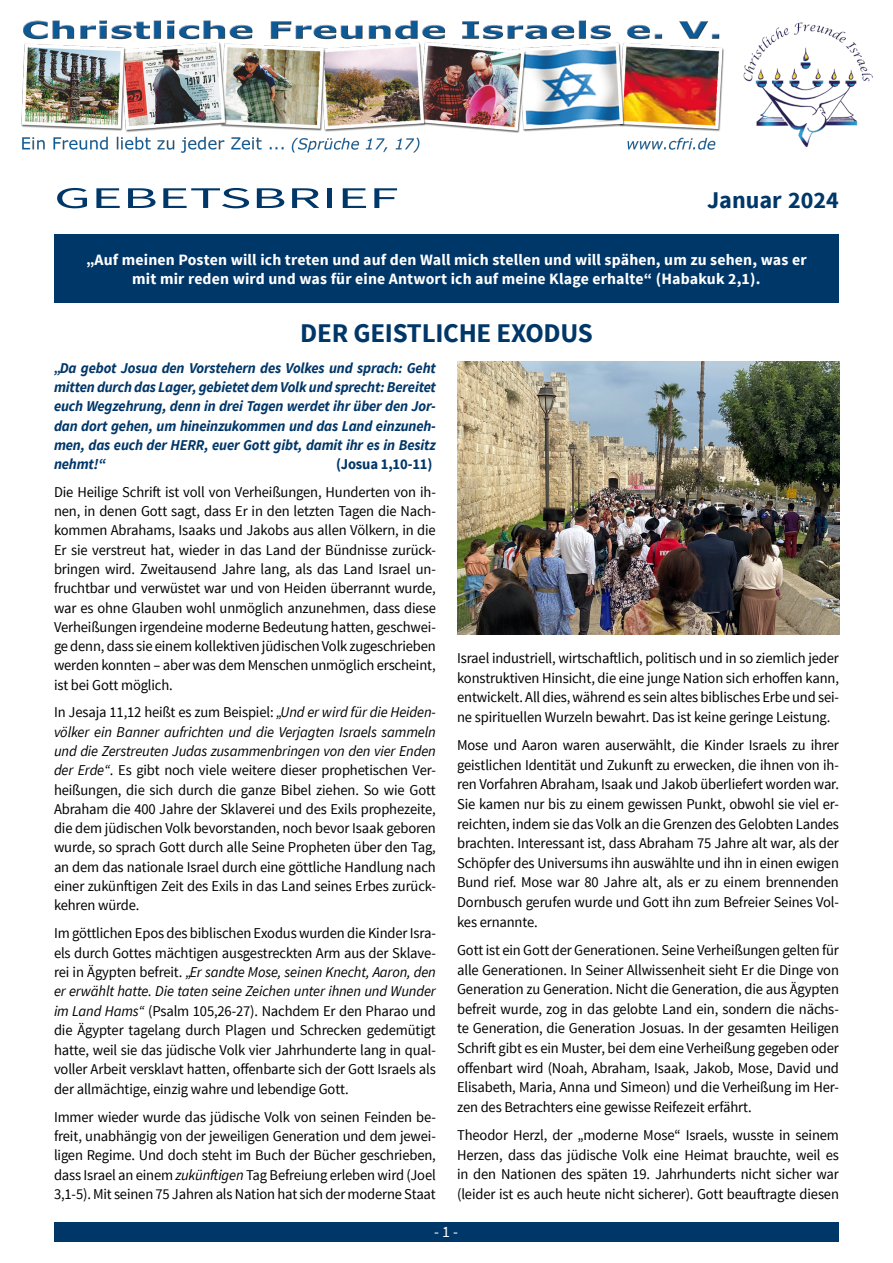
<style>
.page{position:relative;width:893px;height:1263px;background:#fff}
.page>*{position:absolute;margin:0;border:0;box-sizing:border-box;transform-origin:0 0}
.t1{font:30px "Source Sans Pro";color:#003769;scale:2 1}
.t2{font:700 27px "Source Sans Pro";letter-spacing:-.01em;color:#003769}
.t3{font:700 24px "Source Sans Pro";color:#003769}
.t4{font:700 15.75px/18.9px "Source Sans Pro";letter-spacing:.01em;color:#fff;text-align:center}
.t5{font:15.75px "Source Sans Pro";color:#fff}
.t6{font:15px/19.6px "Source Sans Pro";letter-spacing:-.01em;color:#000;text-align:justify}
.t7{font:italic 700 15px/19.2px "Source Sans Pro";letter-spacing:-.01em;color:#003769;text-align:justify}
.t8{font:700 15px "Source Sans Pro";color:#003769}
.s1{font-style:italic}
</style>
<div class="page">
<div style="left:54px;top:1222px;width:785px;height:20px;background:#003769"></div>
<div style="left:54px;top:234px;width:785px;height:69px;background:#003769"></div>
<img style="left:21px;top:20px;width:703px;height:133px">
<img style="left:743px;top:22px;width:130px;height:125px">
<img style="left:457px;top:361px;width:382px;height:274px">
<h1 class="t1" style="left:54px;top:179px;width:174px">GEBETSBRIEF</h1>
<h3 class="t3" style="left:707px;top:185px;width:133px">Januar 2024</h3>
<p class="t4" style="left:86px;top:251px;width:722px">„Auf meinen Posten will ich treten und auf den Wall mich stellen und will spähen, um zu sehen, was er mit mir reden wird und was für eine Antwort ich auf meine Klage erhalte“ (Habakuk 2,1).</p>
<h2 class="t2" style="left:300px;top:316px;width:294px">Der geistliche Exodus</h2>
<p class="t7" style="left:54px;top:358px;width:383px">„Da gebot Josua den Vorstehern des Volkes und sprach: Geht mitten durch das Lager, gebietet dem Volk und sprecht: Bereitet euch Wegzehrung, denn in drei Tagen werdet ihr über den Jor&shy;dan dort gehen, um hineinzukommen und das Land einzuneh&shy;men, das euch der HERR, euer Gott gibt, damit ihr es in Besitz nehmt!“</p>
<p class="t8" style="left:336px;top:454px;width:98px">(Josua 1,10-11)</p>
<p class="t6" style="left:54px;top:483px;width:383px;line-height:19.2px">Die Heilige Schrift ist voll von Verheißungen, Hunderten von ih&shy;nen, in denen Gott sagt, dass Er in den letzten Tagen die Nach&shy;kommen Abrahams, Isaaks und Jakobs aus allen Völkern, in die Er sie verstreut hat, wieder in das Land der Bündnisse zurück&shy;bringen wird. Zweitausend Jahre lang, als das Land Israel un&shy;fruchtbar und verwüstet war und von Heiden überrannt wurde, war es ohne Glauben wohl unmöglich anzunehmen, dass diese Verheißungen irgendeine moderne Bedeutung hatten, geschwei&shy;ge denn, dass sie einem kollektiven jüdischen Volk zugeschrieben werden konnten – aber was dem Menschen unmöglich erscheint, ist bei Gott möglich.</p>
<p class="t6" style="left:54px;top:703px;width:383px;line-height:19.2px">In Jesaja 11,12 heißt es zum Beispiel: <span class="s1">„Und er wird für die Heiden&shy;völker ein Banner aufrichten und die Verjagten Israels sammeln und die Zerstreuten Judas zusammenbringen von den vier Enden der Erde“</span>. Es gibt noch viele weitere dieser prophetischen Ver&shy;heißungen, die sich durch die ganze Bibel ziehen. So wie Gott Abraham die 400 Jahre der Sklaverei und des Exils prophezeite, die dem jüdischen Volk bevorstanden, noch bevor Isaak geboren wurde, so sprach Gott durch alle Seine Propheten über den Tag, an dem das nationale Israel durch eine göttliche Handlung nach einer zukünftigen Zeit des Exils in das Land seines Erbes zurück&shy;kehren würde.</p>
<p class="t6" style="left:54px;top:924px;width:383px">Im göttlichen Epos des biblischen Exodus wurden die Kinder Isra&shy;els durch Gottes mächtigen ausgestreckten Arm aus der Sklave&shy;rei in Ägypten befreit. <span class="s1">„Er sandte Mose, seinen Knecht, Aaron, den er erwählt hatte. Die taten seine Zeichen unter ihnen und Wunder im Land Hams“</span> (Psalm 105,26-27). Nachdem Er den Pharao und die Ägypter tagelang durch Plagen und Schrecken gedemütigt hatte, weil sie das jüdische Volk vier Jahrhunderte lang in qual&shy;voller Arbeit versklavt hatten, offenbarte sich der Gott Israels als der allmächtige, einzig wahre und lebendige Gott.</p>
<p class="t6" style="left:54px;top:1107px;width:383px">Immer wieder wurde das jüdische Volk von seinen Feinden be&shy;freit, unabhängig von der jeweiligen Generation und dem jewei&shy;ligen Regime. Und doch steht im Buch der Bücher geschrieben, dass Israel an einem <span class="s1">zukünftigen</span> Tag Befreiung erleben wird (Joel 3,1-5). Mit seinen 75 Jahren als Nation hat sich der moderne Staat</p>
<p class="t6" style="left:457px;top:648px;width:383px">Israel industriell, wirtschaftlich, politisch und in so ziemlich jeder konstruktiven Hinsicht, die eine junge Nation sich erhoffen kann, entwickelt. All dies, während es sein altes biblisches Erbe und sei&shy;ne spirituellen Wurzeln bewahrt. Das ist keine geringe Leistung.</p>
<p class="t6" style="left:457px;top:735px;width:383px">Mose und Aaron waren auserwählt, die Kinder Israels zu ihrer geistlichen Identität und Zukunft zu erwecken, die ihnen von ih&shy;ren Vorfahren Abraham, Isaak und Jakob überliefert worden war.<br>Sie kamen nur bis zu einem gewissen Punkt, obwohl sie viel er&shy;reichten, indem sie das Volk an die Grenzen des Gelobten Landes brachten. Interessant ist, dass Abraham 75 Jahre alt war, als der Schöpfer des Universums ihn auswählte und ihn in einen ewigen Bund rief. Mose war 80 Jahre alt, als er zu einem brennenden Dornbusch gerufen wurde und Gott ihn zum Befreier Seines Vol&shy;kes ernannte.</p>
<p class="t6" style="left:457px;top:940px;width:383px">Gott ist ein Gott der Generationen. Seine Verheißungen gelten für alle Generationen. In Seiner Allwissenheit sieht Er die Dinge von Generation zu Generation. Nicht die Generation, die aus Ägypten befreit wurde, zog in das gelobte Land ein, sondern die nächs&shy;te Generation, die Generation Josuas. In der gesamten Heiligen Schrift gibt es ein Muster, bei dem eine Verheißung gegeben oder offenbart wird (Noah, Abraham, Isaak, Jakob, Mose, David und Elisabeth, Maria, Anna und Simeon) und die Verheißung im Her&shy;zen des Betrachters eine gewisse Reifezeit erfährt.</p>
<p class="t6" style="left:457px;top:1125px;width:383px">Theodor Herzl, der „moderne Mose“ Israels, wusste in seinem Herzen, dass das jüdische Volk eine Heimat brauchte, weil es in den Nationen des späten 19. Jahrhunderts nicht sicher war (leider ist es auch heute nicht sicherer). Gott beauftragte diesen</p>
<p class="t5" style="left:434px;top:1222px;width:25px">- 1 -</p>
</div>
